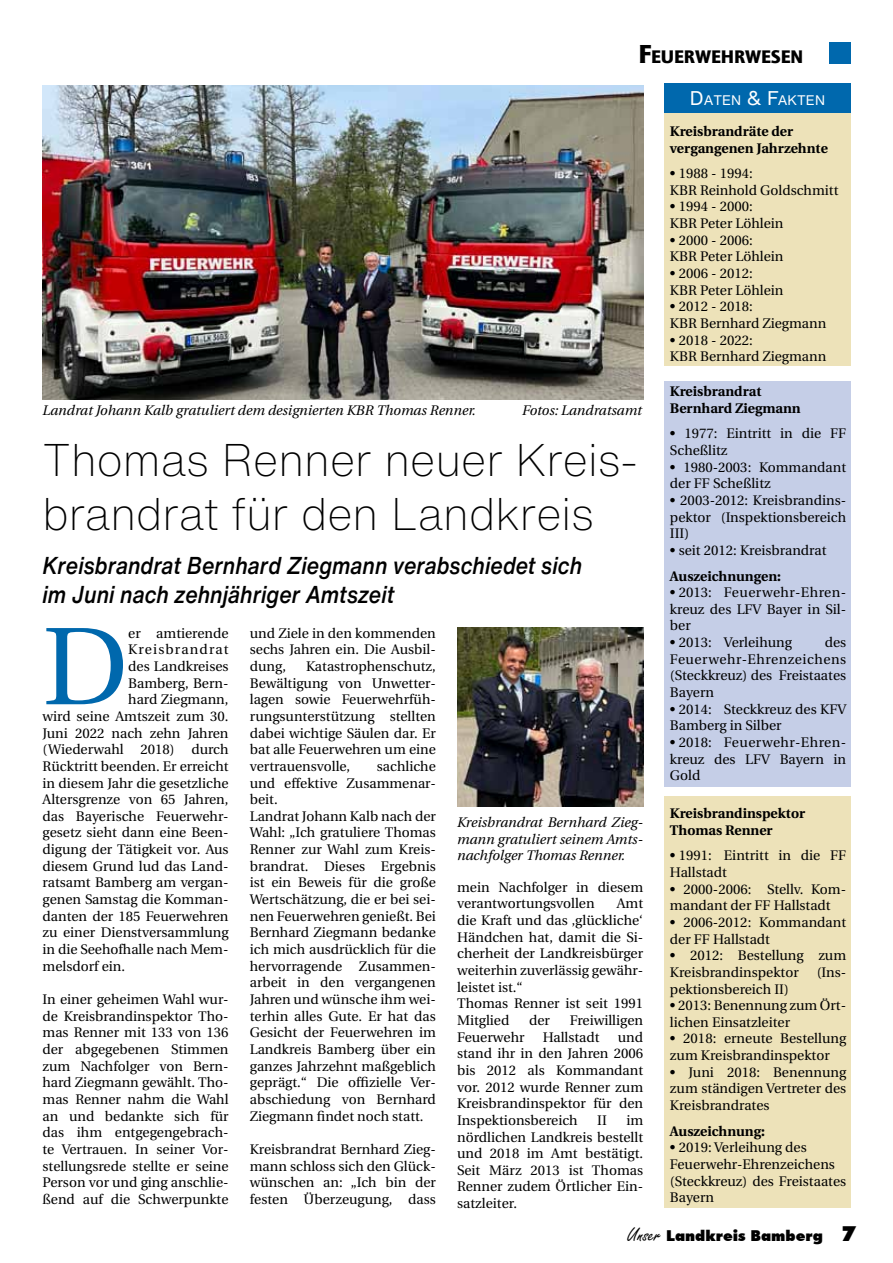
<style>
.page{position:relative;width:893px;height:1263px;background:#fff}
.page>*{position:absolute;margin:0;border:0;box-sizing:border-box;transform-origin:0 0}
.t1{font:110.1px "Utopia";color:#0068ad}
.t2{font:200 45px/54px "Helvetica Now Text";color:#000}
.t3{font:italic 500 24px/28.8px "Helvetica Now Text";color:#000;scale:.89 1}
.t4{font:900 18.9px "Quay Sans EF";color:#000}
.t5{font:900 15px "Futura BT";color:#000}
.t6{font:13.8px/16.6px "Utopia";color:#000}
.t7{font:italic 13.8px/16.6px "Utopia";color:#000;text-align:justify}
.t8{font:700 13.8px/16.6px "Utopia";color:#000}
.t9{font:13.8px "Utopia";letter-spacing:.085em;color:#000}
.t10{font:13.65px "Helvetica Now Text";color:#fff}
.s1{font-size:27px}
.s2{font-size:19.5px}
.s3{font-family:"Freestyle Script";font-weight:400;font-size:21px}
.s4{font-size:21px}
</style>
<div class="page">
<div style="left:664px;top:796px;width:186px;height:412px;background:#ede2b9"></div>
<div style="left:664px;top:381px;width:186px;height:406px;background:#c5cee7"></div>
<div style="left:664px;top:83px;width:186px;height:283px;background:#ede2b9"></div>
<div style="left:829px;top:43px;width:21px;height:21px;background:#0068ad"></div>
<img style="left:457px;top:627px;width:186px;height:180px">
<img style="left:43px;top:85px;width:600px;height:314px">
<div style="left:664px;top:83px;width:186px;height:30px;background:#0068ad"></div>
<h3 class="t4" style="left:638px;top:45px;width:166px"><span class="s1">F</span>EUERWEHRWESEN</h3>
<p class="t7" style="left:43px;top:402px;width:435px">Landrat Johann Kalb gratuliert dem designierten KBR Thomas Renner.</p>
<p class="t7" style="left:522px;top:402px;width:121px">Fotos: Landratsamt</p>
<h2 class="t2" style="left:43px;top:432px;width:596px">Thomas Renner neuer Kreis&shy;brandrat für den Landkreis</h2>
<h3 class="t3" style="left:43px;top:551px;width:608px">Kreisbrandrat Bernhard Ziegmann verabschiedet sich im Juni nach zehnjähriger Amtszeit</h3>
<h1 class="t1" style="left:43px;top:606px;width:87px">D</h1>
<p class="t6" style="left:128px;top:625px;width:102px">er amtierende</p>
<p class="t9" style="left:128px;top:642px;width:102px">Kreisbrandrat</p>
<p class="t6" style="left:128px;top:658px;width:102px">des Landkreises</p>
<p class="t6" style="left:128px;top:675px;width:102px">Bamberg, Bern-</p>
<p class="t6" style="left:128px;top:691px;width:102px">hard Ziegmann,</p>
<p class="t6" style="left:43px;top:708px;width:188px">wird seine Amtszeit zum 30.</p>
<p class="t6" style="left:43px;top:725px;width:188px">Juni 2022 nach zehn Jahren</p>
<p class="t6" style="left:43px;top:741px;width:188px">(Wiederwahl 2018) durch</p>
<p class="t6" style="left:43px;top:758px;width:188px">Rücktritt beenden. Er erreicht</p>
<p class="t6" style="left:43px;top:775px;width:188px">in diesem Jahr die gesetzliche</p>
<p class="t6" style="left:43px;top:791px;width:188px">Altersgrenze von 65 Jahren,</p>
<p class="t6" style="left:43px;top:808px;width:188px">das Bayerische Feuerwehr-</p>
<p class="t6" style="left:43px;top:825px;width:188px">gesetz sieht dann eine Been-</p>
<p class="t6" style="left:43px;top:841px;width:188px">digung der Tätigkeit vor. Aus</p>
<p class="t6" style="left:43px;top:858px;width:188px">diesem Grund lud das Land-</p>
<p class="t6" style="left:43px;top:875px;width:188px">ratsamt Bamberg am vergan-</p>
<p class="t6" style="left:43px;top:891px;width:188px">genen Samstag die Komman-</p>
<p class="t6" style="left:43px;top:908px;width:188px">danten der 185 Feuerwehren</p>
<p class="t6" style="left:43px;top:925px;width:188px">zu einer Dienstversammlung</p>
<p class="t6" style="left:43px;top:941px;width:188px">in die Seehofhalle nach Mem-</p>
<p class="t6" style="left:43px;top:958px;width:84px">melsdorf ein.</p>
<p class="t6" style="left:43px;top:991px;width:188px;text-align:justify">In einer geheimen Wahl wur&shy;de Kreisbrandinspektor Tho&shy;mas Renner mit 133 von 136 der abgegebenen Stimmen zum Nachfolger von Bern&shy;hard Ziegmann gewählt. Tho&shy;mas Renner nahm die Wahl an und bedankte sich für das ihm entgegengebrach&shy;te Vertrauen. In seiner Vor&shy;stellungsrede stellte er seine Person vor und ging anschlie&shy;ßend auf die Schwerpunkte</p>
<p class="t6" style="left:250px;top:625px;width:188px;text-align:justify">und Ziele in den kommenden sechs Jahren ein. Die Ausbil&shy;dung,</p>
<p class="t6" style="left:250px;top:658px;width:188px;text-align:justify;text-indent:56px">Katastrophenschutz, Bewältigung von Unwetter&shy;lagen sowie Feuerwehrfüh&shy;rungsunterstützung stellten dabei wichtige Säulen dar. Er bat alle Feuerwehren um eine vertrauensvolle,</p>
<p class="t6" style="left:250px;top:758px;width:188px;text-indent:127px">sachliche und effektive Zusammenar&shy;beit.<br>Landrat Johann Kalb nach der<br>Wahl: „Ich gratuliere Thomas<br>Renner zur Wahl zum Kreis&shy;brandrat. Dieses Ergebnis ist ein Beweis für die große<br>Wertschätzung, die er bei sei&shy;nen Feuerwehren genießt. Bei<br>Bernhard Ziegmann bedanke ich mich ausdrücklich für die hervorragende Zusammen&shy;arbeit in den vergangenen<br>Jahren und wünsche ihm wei&shy;terhin alles Gute. Er hat das<br>Gesicht der Feuerwehren im<br>Landkreis Bamberg über ein ganzes Jahrzehnt maßgeblich geprägt.“ Die offizielle Ver&shy;abschiedung von Bernhard<br>Ziegmann findet noch statt.</p>
<p class="t6" style="left:250px;top:1141px;width:188px;text-align:justify">Kreisbrandrat Bernhard Zieg&shy;mann schloss sich den Glück&shy;wünschen an: „Ich bin der festen Überzeugung, dass</p>
<p class="t7" style="left:457px;top:814px;width:188px">Kreisbrandrat Bernhard Zieg&shy;mann gratuliert seinem Amts&shy;nachfolger Thomas Renner.</p>
<p class="t6" style="left:457px;top:879px;width:188px">mein Nachfolger in diesem verantwortungsvollen</p>
<p class="t6" style="left:457px;top:896px;width:188px;text-indent:160px">Amt die Kraft und das ‚glückliche‘<br>Händchen hat, damit die Si&shy;cherheit der Landkreisbürger weiterhin zuverlässig gewähr&shy;leistet ist.“<br>Thomas Renner ist seit 1991<br>Mitglied</p>
<p class="t6" style="left:529px;top:1012px;width:22px">der</p>
<p class="t6" style="left:570px;top:1012px;width:75px">Freiwilligen</p>
<p class="t6" style="left:457px;top:1029px;width:188px;text-align:justify;text-indent:161px">und stand ihr in den Jahren 2006 bis 2012 als Kommandant vor. 2012 wurde Renner zum Kreisbrandinspektor für den Inspektionsbereich</p>
<p class="t6" style="left:457px;top:1029px;width:69px">Feuerwehr</p>
<p class="t6" style="left:543px;top:1029px;width:58px">Hallstadt</p>
<p class="t6" style="left:457px;top:1112px;width:188px;text-align:justify;text-indent:169px">im nördlichen Landkreis bestellt und 2018 im Amt bestätigt.<br>Seit März 2013 ist Thomas Renner zudem Örtlicher Ein&shy;satzleiter.</p>
<p class="t6" style="left:597px;top:1112px;width:11px">II</p>
<p class="t10" style="left:690px;top:89px;width:137px"><span class="s2">D</span>ATEN <span class="s2">&amp; F</span>AKTEN</p>
<p class="t8" style="left:670px;top:123px;width:159px">Kreisbrandräte der vergangenen Jahrzehnte</p>
<p class="t6" style="left:670px;top:165px;width:170px">• 1988 - 1994:<br>KBR Reinhold Goldschmitt</p>
<p class="t6" style="left:670px;top:199px;width:115px">• 1994 - 2000:<br>KBR Peter Löhlein</p>
<p class="t6" style="left:670px;top:232px;width:115px">• 2000 - 2006:<br>KBR Peter Löhlein</p>
<p class="t6" style="left:670px;top:265px;width:115px">• 2006 - 2012:<br>KBR Peter Löhlein</p>
<p class="t6" style="left:670px;top:299px;width:158px">• 2012 - 2018:<br>KBR Bernhard Ziegmann</p>
<p class="t6" style="left:670px;top:332px;width:158px">• 2018 - 2022:<br>KBR Bernhard Ziegmann</p>
<p class="t8" style="left:670px;top:383px;width:132px">Kreisbrandrat<br>Bernhard Ziegmann</p>
<p class="t6" style="left:670px;top:426px;width:178px">• 1977: Eintritt in die FF<br>Scheßlitz</p>
<p class="t6" style="left:670px;top:459px;width:178px">• 1980-2003: Kommandant der FF Scheßlitz</p>
<p class="t6" style="left:670px;top:492px;width:178px;text-align:justify">• 2003-2012: Kreisbrandins&shy;pektor (Inspektionsbereich III)</p>
<p class="t6" style="left:670px;top:542px;width:158px">• seit 2012: Kreisbrandrat</p>
<p class="t8" style="left:670px;top:568px;width:113px">Auszeichnungen:</p>
<p class="t6" style="left:670px;top:584px;width:178px;text-align:justify">• 2013: Feuerwehr-Ehren&shy;kreuz des LFV Bayer in Sil&shy;ber</p>
<p class="t6" style="left:670px;top:634px;width:124px">• 2013: Verleihung</p>
<p class="t6" style="left:670px;top:634px;width:178px;text-align:justify;text-indent:155px">des Feuerwehr-Ehrenzeichens (Steckkreuz) des Freistaates Bayern</p>
<p class="t6" style="left:670px;top:701px;width:178px">• 2014: Steckkreuz des KFV<br>Bamberg in Silber</p>
<p class="t6" style="left:670px;top:734px;width:178px;text-align:justify">• 2018: Feuerwehr-Ehren&shy;kreuz des LFV Bayern in Gold</p>
<p class="t8" style="left:670px;top:805px;width:137px">Kreisbrandinspektor<br>Thomas Renner</p>
<p class="t6" style="left:670px;top:847px;width:178px">• 1991: Eintritt in die FF<br>Hallstadt</p>
<p class="t6" style="left:670px;top:881px;width:178px">• 2000-2006: Stellv. Kom&shy;mandant der FF Hallstadt</p>
<p class="t6" style="left:670px;top:914px;width:178px">• 2006-2012: Kommandant der FF Hallstadt</p>
<p class="t6" style="left:670px;top:947px;width:178px">• 2012: Bestellung zum<br>Kreisbrandinspektor</p>
<p class="t6" style="left:817px;top:964px;width:31px">(Ins-</p>
<p class="t6" style="left:670px;top:981px;width:120px">pektionsbereich II)</p>
<p class="t6" style="left:670px;top:997px;width:178px">• 2013: Benennung zum Ört&shy;lichen Einsatzleiter</p>
<p class="t6" style="left:670px;top:1031px;width:178px">• 2018: erneute Bestellung zum Kreisbrandinspektor</p>
<p class="t6" style="left:670px;top:1064px;width:178px;text-align:justify">• Juni 2018: Benennung zum ständigen Vertreter des Kreisbrandrates</p>
<p class="t8" style="left:670px;top:1123px;width:97px">Auszeichnung:</p>
<p class="t6" style="left:670px;top:1140px;width:178px">• 2019: Verleihung des<br>Feuerwehr-Ehrenzeichens (Steckkreuz) des Freistaates<br>Bayern</p>
<p class="t5" style="left:627px;top:1226px;width:230px"><span class="s3">Unser</span> Landkreis Bamberg <span class="s4">7</span></p>
</div>
